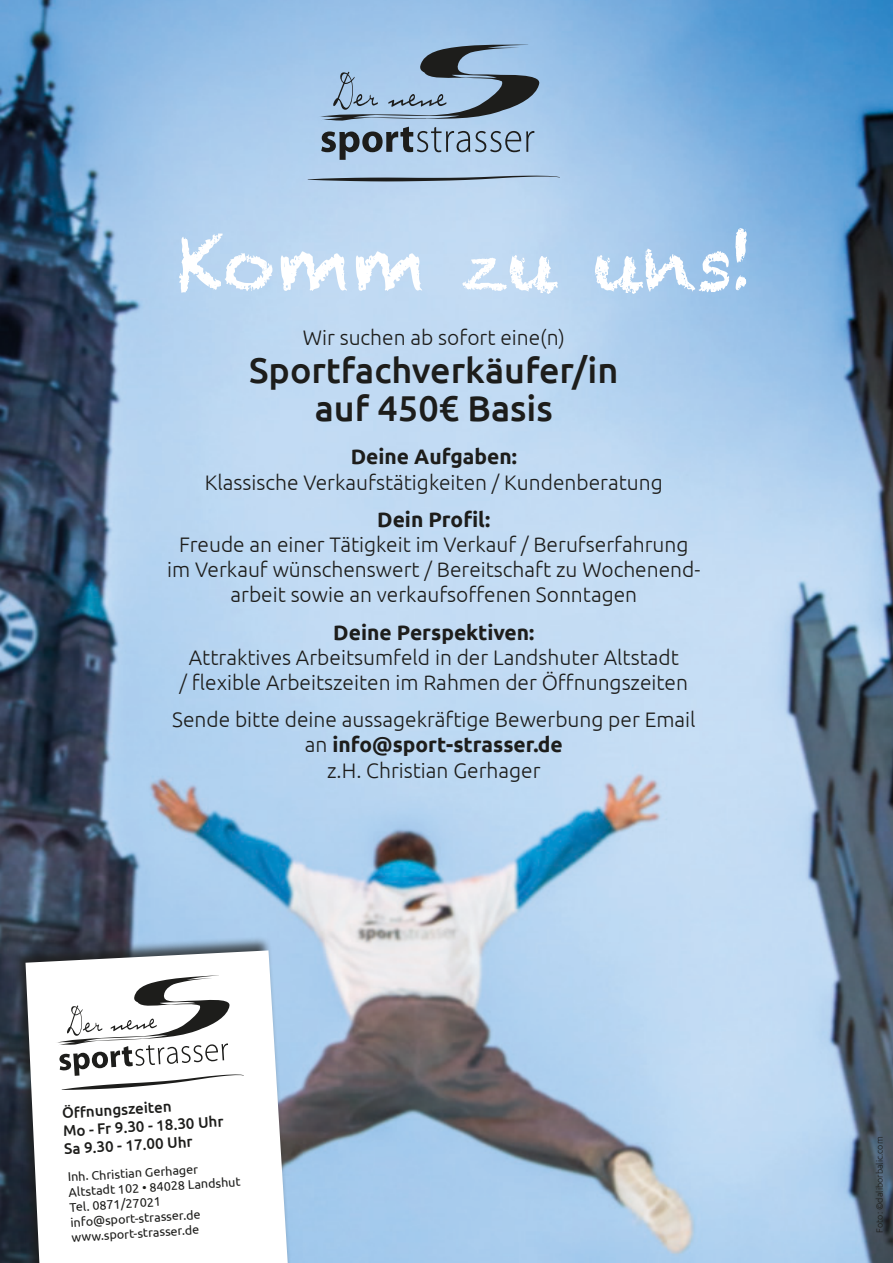
<style>
.page{position:relative;width:893px;height:1263px;background:#fff}
.page>*{position:absolute;margin:0;border:0;box-sizing:border-box;transform-origin:0 0}
.t1{font:72px "Chalkduster";letter-spacing:.01em;color:#fff}
.t2{font:500 35.85px/38px "Ubuntu";color:#1d1d1b;text-align:center}
.t3{font:300 21px/25.2px "Ubuntu";color:#1d1d1b;text-align:center}
.t4{font:700 21px "Ubuntu";color:#1d1d1b}
.t5{font:500 15.15px/18.3px "Ubuntu";color:#1d1d1b}
.t6{font:12.6px/15.1px "Ubuntu";color:#1d1d1b}
.t7{font:300 9px "Ubuntu";color:#1d1d1b}
.s1{font-weight:700}
</style>
<div class="page">
<img style="left:0;top:0;width:893px;height:1263px">
<div style="left:13px;top:935px;width:279px;height:328px;background:#1d1d1b;opacity:.75"></div>
<svg style="left:26px;top:950px;width:262px;height:313px"></svg>
<svg style="left:55px;top:975px;width:189px;height:115px"></svg>
<svg style="left:317px;top:45px;width:224px;height:115px;background:#8ea8c1"></svg>
<svg style="left:308px;top:176px;width:252px;height:5px"></svg>
<p class="t1" style="left:178px;top:223px;width:579px">Komm zu uns!</p>
<p class="t3" style="left:303px;top:325px;width:264px">Wir suchen ab sofort eine(n)</p>
<p class="t2" style="left:249px;top:350px;width:371px">Sportfachverkäufer/in auf 450€ Basis</p>
<p class="t4" style="left:351px;top:444px;width:168px">Deine Aufgaben:</p>
<p class="t3" style="left:205px;top:469px;width:459px">Klassische Verkaufstätigkeiten / Kundenberatung</p>
<p class="t4" style="left:377px;top:507px;width:115px">Dein Profil:</p>
<p class="t3" style="left:167px;top:531px;width:535px">Freude an einer Tätigkeit im Verkauf / Berufserfahrung im Verkauf wünschenswert / Bereitschaft zu Wochenend&shy;arbeit sowie an verkaufsoffenen Sonntagen</p>
<p class="t4" style="left:333px;top:619px;width:203px">Deine Perspektiven:</p>
<p class="t3" style="left:180px;top:644px;width:510px">Attraktives Arbeitsumfeld in der Landshuter Altstadt<br>/ flexible Arbeitszeiten im Rahmen der Öffnungszeiten</p>
<p class="t3" style="left:172px;top:707px;width:525px">Sende bitte deine aussagekräftige Bewerbung per Email an <span class="s1">info@sport-strasser.de<br></span>z.H. Christian Gerhager</p>
<p class="t5" style="left:61px;top:1104px;width:162px;rotate:-4deg">Öffnungszeiten<br>Mo - Fr 9.30 - 18.30 Uhr</p>
<p class="t5" style="left:64px;top:1140px;width:130px;rotate:-4deg">Sa 9.30 - 17.00 Uhr</p>
<p class="t6" style="left:67px;top:1168px;width:174px;rotate:-3deg">Inh. Christian Gerhager<br>Altstadt 102 • 84028 Landshut<br>Tel. 0871/27021 info@sport-strasser.de www.sport-strasser.de</p>
<p class="t7" style="left:874px;top:1233px;width:98px;rotate:-90deg">Foto: ©daliborbalic.com</p>
</div>
